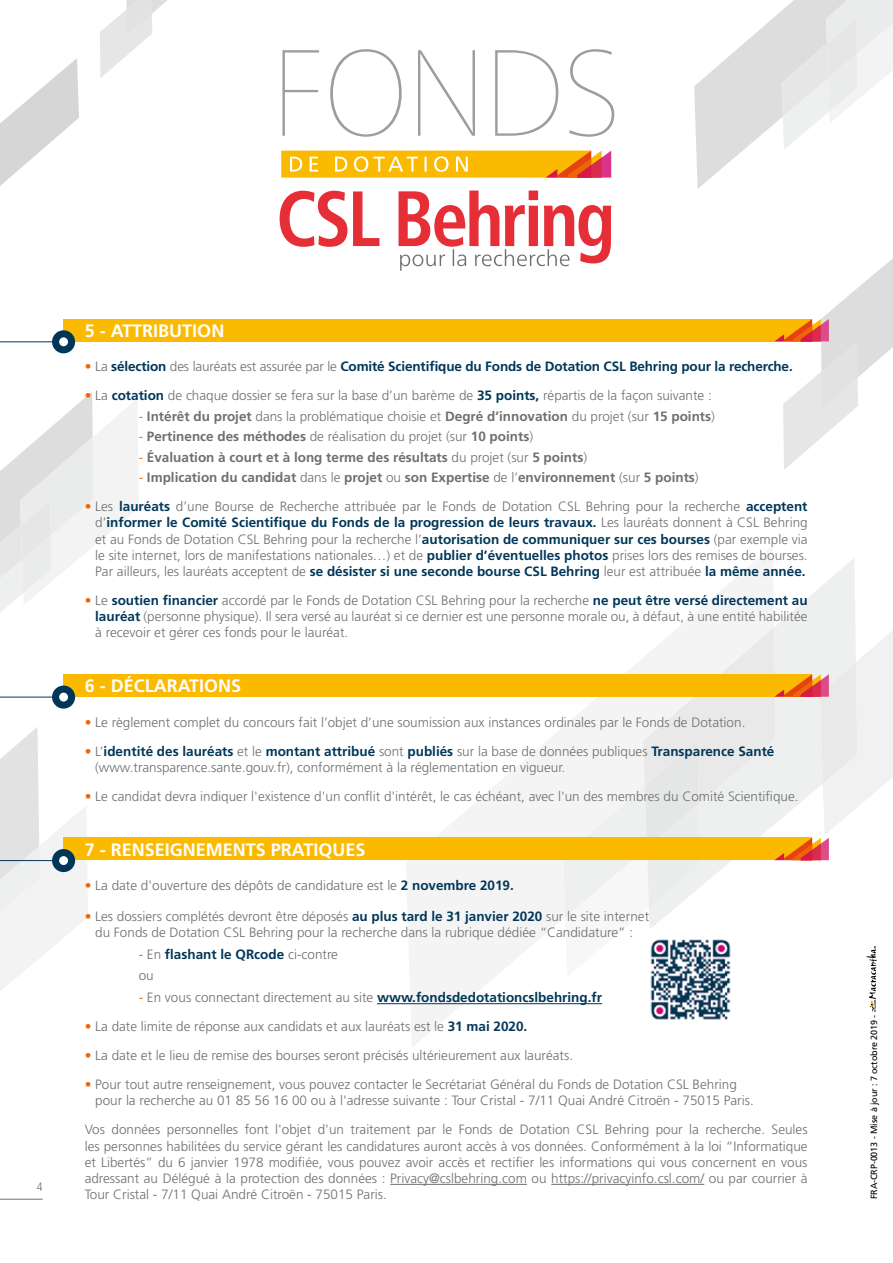
<style>
.page{position:relative;width:893px;height:1263px;background:#fff}
.page>*{position:absolute;margin:0;border:0;box-sizing:border-box;transform-origin:0 0}
.t1{font:700 18px "Frutiger";color:#fff}
.t2{font:300 13.5px/16.2px "Frutiger";color:#6e6f70;text-align:justify}
.t3{font:700 13.5px "Frutiger";color:#6e6f70}
.t4{font:700 13.5px/21.1px "Frutiger";letter-spacing:-.01em;color:#003759}
.t5{font:300 condensed 12px "Frutiger LT Std";color:#6e6f70}
.t6{font:9px "Frutiger";letter-spacing:-.01em;color:#000}
.s1{color:#ec6608}
.s2{font-weight:300;color:#6e6f70}
.s3{font-weight:700;color:#ec6608}
.s4{font-weight:700;color:#003759}
.s5{font-weight:700}
.s6{font-weight:300;color:#ec6608}
.s7{font-weight:300}
</style>
<div class="page">
<svg style="left:0;top:727px;width:88px;height:264px"></svg>
<svg style="left:406px;top:547px;width:367px;height:499px"></svg>
<svg style="left:0;top:58px;width:79px;height:128px"></svg>
<svg style="left:100px;top:0;width:67px;height:78px"></svg>
<svg style="left:0;top:392px;width:139px;height:220px"></svg>
<svg style="left:694px;top:0;width:199px;height:189px"></svg>
<div style="left:63px;top:319px;width:749px;height:22px;background:#fbba00"></div>
<hr style="left:0;top:341px;width:64px;height:1px;background:#003759">
<div style="left:52px;top:330px;width:23px;height:23px;background:#003759;border-radius:50%"></div>
<div style="left:59px;top:337px;width:9px;height:9px;background:#fff;border-radius:50%"></div>
<svg style="left:774px;top:258px;width:119px;height:212px"></svg>
<div style="left:63px;top:674px;width:749px;height:23px;background:#fbba00"></div>
<hr style="left:0;top:697px;width:64px;height:1px;background:#003759">
<div style="left:52px;top:685px;width:23px;height:24px;background:#003759;border-radius:50%"></div>
<div style="left:59px;top:693px;width:9px;height:8px;background:#fff;border-radius:50%"></div>
<svg style="left:282px;top:49px;width:332px;height:88px"></svg>
<svg style="left:280px;top:191px;width:67px;height:56px"></svg>
<svg style="left:353px;top:191px;width:26px;height:55px"></svg>
<div style="left:281px;top:151px;width:310px;height:27px;background:#fbba00"></div>
<svg style="left:546px;top:151px;width:65px;height:27px"></svg>
<svg style="left:290px;top:156px;width:178px;height:16px"></svg>
<svg style="left:399px;top:191px;width:212px;height:80px"></svg>
<hr style="left:377px;top:1003px;width:225px;height:1px;background:#003759">
<hr style="left:390px;top:1184px;width:137px;height:1px;background:#6e6f70">
<hr style="left:551px;top:1184px;width:153px;height:1px;background:#6e6f70">
<div style="left:63px;top:838px;width:749px;height:22px;background:#fbba00"></div>
<hr style="left:0;top:860px;width:64px;height:1px;background:#003759">
<div style="left:52px;top:849px;width:23px;height:23px;background:#003759;border-radius:50%"></div>
<div style="left:59px;top:856px;width:9px;height:9px;background:#fff;border-radius:50%"></div>
<svg style="left:563px;top:556px;width:330px;height:456px"></svg>
<img style="left:643px;top:931px;width:96px;height:93px">
<hr style="left:0;top:1199px;width:43px;height:1px;background:#6e6f70">
<p class="t5" style="left:37px;top:1180px;width:7px">4</p>
<h1 class="t1" style="left:85px;top:320px;width:141px">5 - ATTRIBUTION</h1>
<p class="t4" style="left:85px;top:356px;width:709px"><span class="s1">•</span> <span class="s2">La</span> sélection <span class="s2">des lauréats est assurée par le</span> Comité Scientifique du Fonds de Dotation CSL Behring pour la recherche.</p>
<p class="t2" style="left:85px;top:388px;width:629px"><span class="s3">•</span> La <span class="s4">cotation</span> de chaque dossier se fera sur la base d’un barème de <span class="s4">35 points,</span> répartis de la façon suivante :</p>
<p class="t2" style="left:139px;top:408px;width:578px"><span class="s1">-</span> <span class="s5">Intérêt du projet</span> dans la problématique choisie et <span class="s5">Degré d’innovation</span> du projet (sur <span class="s5">15 points</span>)</p>
<p class="t3" style="left:139px;top:429px;width:396px"><span class="s6">-</span> Pertinence des méthodes <span class="s7">de réalisation du projet (sur</span> 10 points<span class="s7">)</span></p>
<p class="t3" style="left:139px;top:449px;width:450px"><span class="s6">-</span> Évaluation à court et à long terme des résultats <span class="s7">du projet (sur</span> 5 points<span class="s7">)</span></p>
<p class="t3" style="left:139px;top:470px;width:561px"><span class="s6">-</span> Implication du candidat <span class="s7">dans le</span> projet <span class="s7">ou</span> son Expertise <span class="s7">de l’</span>environnement <span class="s7">(sur</span> 5 points<span class="s7">)</span></p>
<p class="t2" style="left:95px;top:499px;width:714px;text-indent:-11px"><span class="s3">•</span> Les <span class="s4">lauréats</span> d’une Bourse de Recherche attribuée par le Fonds de Dotation CSL Behring pour la recherche <span class="s4">acceptent </span>d’<span class="s4">informer le Comité Scientifique du Fonds de la progression de leurs travaux.</span> Les lauréats donnent à CSL Behring et au Fonds de Dotation CSL Behring pour la recherche l’<span class="s4">autorisation de communiquer sur ces bourses</span> (par exemple via le site internet, lors de manifestations nationales…) et de <span class="s4">publier d’éventuelles photos</span> prises lors des remises de bourses.<br>Par ailleurs, les lauréats acceptent de <span class="s4">se désister si une seconde bourse CSL Behring</span> leur est attribuée <span class="s4">la même année.</span></p>
<p class="t2" style="left:95px;top:592px;width:714px;text-indent:-11px"><span class="s3">•</span> Le <span class="s4">soutien financier</span> accordé par le Fonds de Dotation CSL Behring pour la recherche <span class="s4">ne peut être versé directement au lauréat</span> (personne physique). Il sera versé au lauréat si ce dernier est une personne morale ou, à défaut, à une entité habilitée à recevoir et gérer ces fonds pour le lauréat.</p>
<h1 class="t1" style="left:85px;top:676px;width:158px">6 - DÉCLARATIONS</h1>
<p class="t2" style="left:85px;top:714px;width:662px"><span class="s3">•</span> Le règlement complet du concours fait l’objet d’une soumission aux instances ordinales par le Fonds de Dotation.</p>
<p class="t2" style="left:95px;top:743px;width:681px;text-indent:-11px"><span class="s3">•</span> L’<span class="s4">identité des lauréats</span> et le <span class="s4">montant attribué</span> sont <span class="s4">publiés</span> sur la base de données publiques <span class="s4">Transparence Santé </span>(www.transparence.sante.gouv.fr), conformément à la réglementation en vigueur.</p>
<p class="t2" style="left:85px;top:788px;width:715px"><span class="s3">•</span> Le candidat devra indiquer l'existence d'un conflit d'intérêt, le cas échéant, avec l'un des membres du Comité Scientifique.</p>
<h1 class="t1" style="left:85px;top:839px;width:282px">7 - RENSEIGNEMENTS PRATIQUES</h1>
<p class="t2" style="left:85px;top:877px;width:431px"><span class="s3">•</span> La date d'ouverture des dépôts de candidature est le <span class="s4">2 novembre 2019.</span></p>
<p class="t2" style="left:85px;top:908px;width:566px;text-align:center"><span class="s3">•</span> Les dossiers complétés devront être déposés <span class="s4">au plus tard le 31 janvier 2020</span> sur le site internet du Fonds de Dotation CSL Behring pour la recherche dans la rubrique dédiée “Candidature” :</p>
<p class="t4" style="left:139px;top:943px;width:201px"><span class="s6">-</span> <span class="s2">En</span> flashant le QRcode <span class="s2">ci-contre ou</span></p>
<p class="t2" style="left:139px;top:990px;width:465px"><span class="s1">-</span> En vous connectant directement au site <span class="s4">www.fondsdedotationcslbehring.fr</span></p>
<p class="t2" style="left:85px;top:1019px;width:444px"><span class="s3">•</span> La date limite de réponse aux candidats et aux lauréats est le <span class="s4">31 mai 2020.</span></p>
<p class="t2" style="left:85px;top:1048px;width:490px"><span class="s3">•</span> La date et le lieu de remise des bourses seront précisés ultérieurement aux lauréats.</p>
<p class="t2" style="left:95px;top:1077px;width:660px;text-indent:-11px"><span class="s3">•</span> Pour tout autre renseignement, vous pouvez contacter le Secrétariat Général du Fonds de Dotation CSL Behring pour la recherche au 01 85 56 16 00 ou à l'adresse suivante : Tour Cristal - 7/11 Quai André Citroën - 75015 Paris.</p>
<p class="t2" style="left:85px;top:1122px;width:724px">Vos données personnelles font l'objet d'un traitement par le Fonds de Dotation CSL Behring pour la recherche. Seules les personnes habilitées du service gérant les candidatures auront accès à vos données. Conformément à la loi “Informatique et Libertés” du 6 janvier 1978 modifiée, vous pouvez avoir accès et rectifier les informations qui vous concernent en vous adressant au Délégué à la protection des données : Privacy@cslbehring.com ou https://privacyinfo.csl.com/ ou par courrier à Tour Cristal - 7/11 Quai André Citroën - 75015 Paris.</p>
<p class="t6" style="left:869px;top:1199px;width:186px;rotate:-90deg">FRA-CRP-0013 - Mise à jour : 7 octobre 2019 -</p>
</div>
